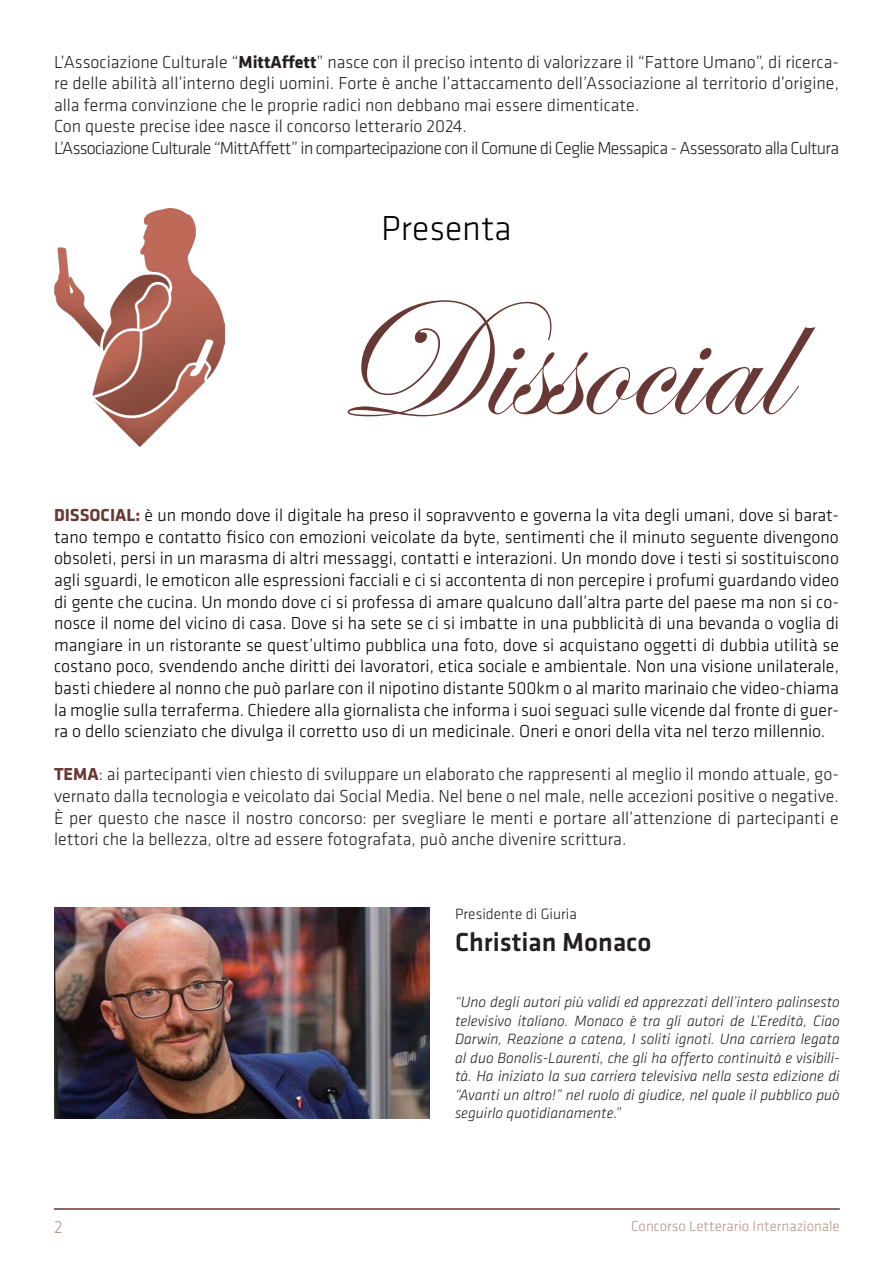
<style>
.page{position:relative;width:893px;height:1263px;background:#fff}
.page>*{position:absolute;margin:0;border:0;box-sizing:border-box;transform-origin:0 0}
.t1{font:171.15px "Edwardian Script ITC";color:#683834}
.t2{font:300 36px "Klavika";color:#000}
.t3{font:500 27px "Klavika";color:#231f20}
.t4{font:300 18px/21.6px "Klavika";color:#000;text-align:justify}
.t5{font:300 18px/21.6px "Klavika";color:#231f20;text-align:justify}
.t6{font:300 18px "Klavika";letter-spacing:-.04em;color:#231f20}
.t7{font:300 18px "Klavika";color:#b79386}
.t8{font:italic 300 15.45px/18.6px "Klavika";color:#231f20;text-align:justify}
.t9{font:300 15.45px "Klavika";color:#231f20}
.t10{font:300 15px "Klavika";color:#b79386}
.s1{font-weight:700}
.s2{font-weight:700;color:#683834}
</style>
<div class="page">
<hr style="left:54px;top:1208px;width:786px;height:2px;background:#683834">
<img style="left:54px;top:907px;width:376px;height:211px">
<img style="left:54px;top:208px;width:171px;height:238px">
<p class="t5" style="left:54px;top:51px;width:786px">L’Associazione Culturale “<span class="s1">MittAffett</span>” nasce con il preciso intento di valorizzare il “Fattore Umano”, di ricerca&shy;re delle abilità all’interno degli uomini. Forte è anche l’attaccamento dell’Associazione al territorio d’origine, alla ferma convinzione che le proprie radici non debbano mai essere dimenticate.</p>
<p class="t5" style="left:54px;top:116px;width:414px">Con queste precise idee nasce il concorso letterario 2024.</p>
<p class="t6" style="left:54px;top:138px;width:787px">L’Associazione Culturale “MittAffett” in compartecipazione con il Comune di Ceglie Messapica - Assessorato alla Cultura</p>
<p class="t2" style="left:381px;top:209px;width:132px">Presenta</p>
<p class="t1" style="left:337px;top:267px;width:448px">Dissocial</p>
<p class="t4" style="left:54px;top:505px;width:787px"><span class="s2">DISSOCIAL:</span> è un mondo dove il digitale ha preso il sopravvento e governa la vita degli umani, dove si barat&shy;tano tempo e contatto fisico con emozioni veicolate da byte, sentimenti che il minuto seguente divengono obsoleti, persi in un marasma di altri messaggi, contatti e interazioni. Un mondo dove i testi si sostituiscono agli sguardi, le emoticon alle espressioni facciali e ci si accontenta di non percepire i profumi guardando video di gente che cucina. Un mondo dove ci si professa di amare qualcuno dall’altra parte del paese ma non si co&shy;nosce il nome del vicino di casa. Dove si ha sete se ci si imbatte in una pubblicità di una bevanda o voglia di mangiare in un ristorante se quest’ultimo pubblica una foto, dove si acquistano oggetti di dubbia utilità se costano poco, svendendo anche diritti dei lavoratori, etica sociale e ambientale. Non una visione unilaterale, basti chiedere al nonno che può parlare con il nipotino distante 500km o al marito marinaio che video-chiama la moglie sulla terraferma. Chiedere alla giornalista che informa i suoi seguaci sulle vicende dal fronte di guer&shy;ra o dello scienziato che divulga il corretto uso di un medicinale. Oneri e onori della vita nel terzo millennio.</p>
<p class="t5" style="left:54px;top:764px;width:786px"><span class="s2">TEMA</span>: ai partecipanti vien chiesto di sviluppare un elaborato che rappresenti al meglio il mondo attuale, go&shy;vernato dalla tecnologia e veicolato dai Social Media. Nel bene o nel male, nelle accezioni positive o negative.<br>È per questo che nasce il nostro concorso: per svegliare le menti e portare all’attenzione di partecipanti e lettori che la bellezza, oltre ad essere fotografata, può anche divenire scrittura.</p>
<p class="t9" style="left:455px;top:905px;width:123px">Presidente di Giuria</p>
<p class="t3" style="left:455px;top:928px;width:198px">Christian Monaco</p>
<p class="t8" style="left:455px;top:993px;width:386px">“Uno degli autori più validi ed apprezzati dell’intero palinsesto televisivo italiano. Monaco è tra gli autori de L’Eredità, Ciao Darwin, Reazione a catena, I soliti ignoti. Una carriera legata al duo Bonolis-Laurenti, che gli ha offerto continuità e visibili&shy;tà. Ha iniziato la sua carriera televisiva nella sesta edizione di “Avanti un altro!” nel ruolo di giudice, nel quale il pubblico può seguirlo quotidianamente.”</p>
<p class="t7" style="left:54px;top:1217px;width:10px">2</p>
<p class="t10" style="left:631px;top:1218px;width:210px">Concorso Letterario Internazionale</p>
</div>
